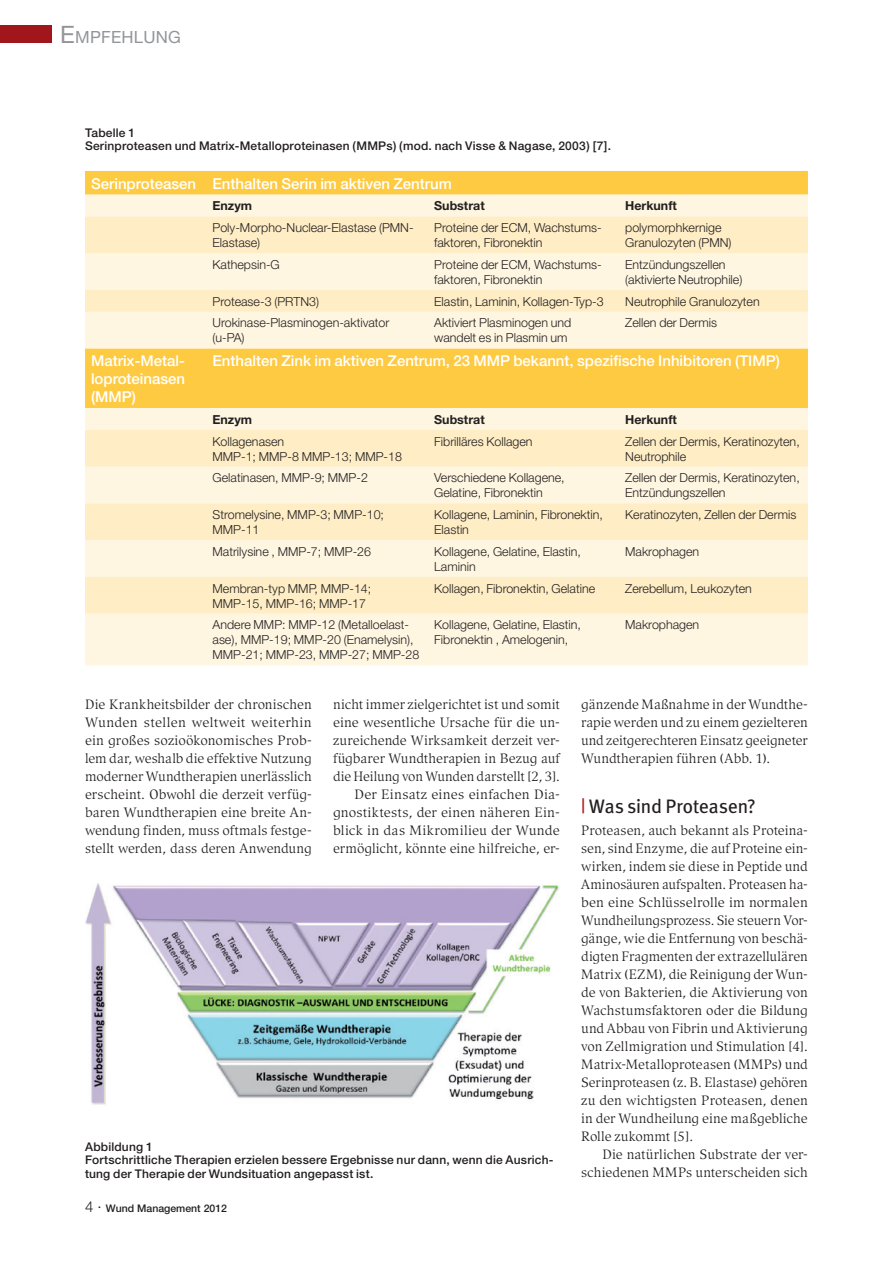
<style>
.page{position:relative;width:893px;height:1263px;background:#fff}
.page>*{position:absolute;margin:0;border:0;box-sizing:border-box;transform-origin:0 0}
.t1{font:19.5px "Meta Plus";letter-spacing:-.005em;color:#231f20}
.t2{font:16.8px "Helvetica Neue";letter-spacing:.015em;color:#939598}
.t3{font:500 15px/18px "Helvetica Neue";color:#fff;text-align:justify}
.t4{font:13.5px/18px "Compatil Exquisit LT";letter-spacing:-.005em;color:#231f20;text-align:justify}
.t5{font:300 12.45px/15px "Helvetica Neue";color:#231f20}
.t6{font:700 12.45px "Helvetica Neue";color:#231f20}
.t7{font:500 12px/13.5px "Helvetica Neue";letter-spacing:.015em;color:#231f20}
.t8{font:500 10.5px "Helvetica Neue";color:#231f20}
.s1{font-size:24px}
.s2{font-weight:300;font-size:15px}
.s3{color:#b62024}
</style>
<div class="page">
<div style="left:0;top:26px;width:51px;height:17px;background:#a1161a"></div>
<div style="left:85px;top:171px;width:723px;height:24px;background:#feca42"></div>
<div style="left:85px;top:195px;width:723px;height:470px;background:#fef6e1"></div>
<svg style="left:85px;top:216px;width:723px;height:397px;background:#feebbd"></svg>
<img style="left:85px;top:883px;width:475px;height:222px">
<p class="t2" style="left:60px;top:27px;width:122px"><span class="s1">E</span>MPFEHLUNG</p>
<p class="t7" style="left:85px;top:126px;width:528px">Tabelle 1<br>Serinproteasen und Matrix-Metalloproteinasen (MMPs) (mod. nach Visse &amp; Nagase, 2003) [7].</p>
<p class="t3" style="left:91px;top:174px;width:362px">Serinproteasen Enthalten Serin im aktiven Zentrum</p>
<p class="t6" style="left:213px;top:198px;width:41px">Enzym</p>
<p class="t6" style="left:434px;top:198px;width:52px">Substrat</p>
<p class="t6" style="left:625px;top:198px;width:53px">Herkunft</p>
<p class="t5" style="left:213px;top:220px;width:203px">Poly-Morpho-Nuclear-Elastase (PMN-<br>Elastase)</p>
<p class="t5" style="left:434px;top:220px;width:169px">Proteine der ECM, Wachstums&shy;faktoren, Fibronektin</p>
<p class="t5" style="left:625px;top:220px;width:108px">polymorphkernige<br>Granulozyten (PMN)</p>
<p class="t5" style="left:213px;top:257px;width:69px">Kathepsin-G</p>
<p class="t5" style="left:434px;top:257px;width:169px">Proteine der ECM, Wachstums&shy;faktoren, Fibronektin</p>
<p class="t5" style="left:625px;top:257px;width:119px">Entzündungszellen (aktivierte Neutrophile)</p>
<p class="t5" style="left:213px;top:293px;width:108px">Protease-3 (PRTN3)</p>
<p class="t5" style="left:434px;top:293px;width:171px">Elastin, Laminin, Kollagen-Typ-3</p>
<p class="t5" style="left:625px;top:293px;width:136px">Neutrophile Granulozyten</p>
<p class="t5" style="left:213px;top:315px;width:178px">Urokinase-Plasminogen-aktivator (u-PA)</p>
<p class="t5" style="left:434px;top:315px;width:139px">Aktiviert Plasminogen und wandelt es in Plasmin um</p>
<p class="t5" style="left:625px;top:315px;width:93px">Zellen der Dermis</p>
<p class="t3" style="left:91px;top:352px;width:96px">Matrix-Metal&shy;loproteinasen (MMP)</p>
<p class="t3" style="left:213px;top:352px;width:569px">Enthalten Zink im aktiven Zentrum, 23 MMP bekannt, spezifische Inhibitoren (TIMP)</p>
<p class="t6" style="left:213px;top:412px;width:41px">Enzym</p>
<p class="t6" style="left:434px;top:412px;width:52px">Substrat</p>
<p class="t6" style="left:625px;top:412px;width:53px">Herkunft</p>
<p class="t5" style="left:213px;top:433px;width:191px">Kollagenasen<br>MMP-1; MMP-8 MMP-13; MMP-18</p>
<p class="t5" style="left:434px;top:433px;width:100px">Fibrilläres Kollagen</p>
<p class="t5" style="left:625px;top:433px;width:176px">Zellen der Dermis, Keratinozyten,<br>Neutrophile</p>
<p class="t5" style="left:213px;top:470px;width:157px">Gelatinasen, MMP-9; MMP-2</p>
<p class="t5" style="left:434px;top:470px;width:132px">Verschiedene Kollagene,<br>Gelatine, Fibronektin</p>
<p class="t5" style="left:625px;top:470px;width:176px">Zellen der Dermis, Keratinozyten,<br>Entzündungszellen</p>
<p class="t5" style="left:213px;top:507px;width:173px">Stromelysine, MMP-3; MMP-10;<br>MMP-11</p>
<p class="t5" style="left:434px;top:507px;width:170px">Kollagene, Laminin, Fibronektin,<br>Elastin</p>
<p class="t5" style="left:625px;top:507px;width:173px">Keratinozyten, Zellen der Dermis</p>
<p class="t5" style="left:213px;top:544px;width:160px">Matrilysine , MMP-7; MMP-26</p>
<p class="t5" style="left:434px;top:544px;width:148px">Kollagene, Gelatine, Elastin,<br>Laminin</p>
<p class="t5" style="left:625px;top:544px;width:76px">Makrophagen</p>
<p class="t5" style="left:213px;top:580px;width:160px">Membran-typ MMP, MMP-14;<br>MMP-15, MMP-16; MMP-17</p>
<p class="t5" style="left:434px;top:580px;width:162px">Kollagen, Fibronektin, Gelatine</p>
<p class="t5" style="left:625px;top:580px;width:128px">Zerebellum, Leukozyten</p>
<p class="t5" style="left:213px;top:617px;width:208px">Andere MMP: MMP-12 (Metalloelast&shy;ase), MMP-19; MMP-20 (Enamelysin),<br>MMP-21; MMP-23, MMP-27; MMP-28</p>
<p class="t5" style="left:434px;top:617px;width:148px">Kollagene, Gelatine, Elastin,<br>Fibronektin , Amelogenin,</p>
<p class="t5" style="left:625px;top:617px;width:76px">Makrophagen</p>
<p class="t4" style="left:85px;top:695px;width:228px">Die Krankheitsbilder der chronischen Wunden stellen weltweit weiterhin ein großes sozioökonomisches Prob&shy;lem dar, weshalb die effektive Nutzung moderner Wundtherapien unerlässlich erscheint. Obwohl die derzeit verfüg&shy;baren Wundtherapien eine breite An&shy;wendung finden, muss oftmals festge&shy;stellt werden, dass deren Anwendung</p>
<p class="t4" style="left:333px;top:695px;width:228px;text-align:right">nicht immer zielgerichtet ist und somit eine wesentliche Ursache für die un&shy;zureichende Wirksamkeit derzeit ver&shy;fügbarer Wundtherapien in Bezug auf die Heilung von Wunden darstellt [2, 3].<br>Der Einsatz eines einfachen Dia&shy;gnostiktests, der einen näheren Ein&shy;blick in das Mikromilieu der Wunde ermöglicht, könnte eine hilfreiche, er-</p>
<p class="t7" style="left:85px;top:1140px;width:470px">Abbildung 1<br>Fortschrittliche Therapien erzielen bessere Ergebnisse nur dann, wenn die Ausrich&shy;tung der Therapie der Wundsituation angepasst ist.</p>
<p class="t8" style="left:85px;top:1202px;width:144px"><span class="s2">4 ·</span> Wund Management 2012</p>
<p class="t4" style="left:581px;top:695px;width:228px">gänzende Maßnahme in der Wundthe&shy;rapie werden und zu einem gezielteren und zeitgerechteren Einsatz geeigneter Wundtherapien führen (Abb. 1).</p>
<p class="t1" style="left:581px;top:795px;width:176px"><span class="s3">|</span> Was sind Proteasen?</p>
<p class="t4" style="left:581px;top:821px;width:228px">Proteasen, auch bekannt als Proteina-</p>
<p class="t4" style="left:581px;top:839px;width:228px">sen, sind Enzyme, die auf Proteine ein-</p>
<p class="t4" style="left:581px;top:857px;width:228px">wirken, indem sie diese in Peptide und</p>
<p class="t4" style="left:581px;top:875px;width:228px">Aminosäuren aufspalten. Proteasen ha-</p>
<p class="t4" style="left:581px;top:893px;width:228px">ben eine Schlüsselrolle im normalen</p>
<p class="t4" style="left:581px;top:911px;width:228px">Wundheilungsprozess. Sie steuern Vor-</p>
<p class="t4" style="left:581px;top:929px;width:228px">gänge, wie die Entfernung von beschä-</p>
<p class="t4" style="left:581px;top:947px;width:228px">digten Fragmenten der extrazellulären</p>
<p class="t4" style="left:581px;top:965px;width:228px">Matrix (EZM), die Reinigung der Wun-</p>
<p class="t4" style="left:581px;top:983px;width:228px">de von Bakterien, die Aktivierung von</p>
<p class="t4" style="left:581px;top:1001px;width:228px">Wachstumsfaktoren oder die Bildung</p>
<p class="t4" style="left:581px;top:1019px;width:228px">und Abbau von Fibrin und Aktivierung</p>
<p class="t4" style="left:581px;top:1037px;width:228px">von Zellmigration und Stimulation [4].</p>
<p class="t4" style="left:581px;top:1055px;width:228px">Matrix-Metalloproteasen (MMPs) und</p>
<p class="t4" style="left:581px;top:1073px;width:228px">Serinproteasen (z. B. Elastase) gehören</p>
<p class="t4" style="left:581px;top:1091px;width:228px">zu den wichtigsten Proteasen, denen</p>
<p class="t4" style="left:581px;top:1109px;width:228px">in der Wundheilung eine maßgebliche</p>
<p class="t4" style="left:581px;top:1127px;width:114px">Rolle zukommt [5].</p>
<p class="t4" style="left:602px;top:1145px;width:207px">Die natürlichen Substrate der ver-</p>
<p class="t4" style="left:581px;top:1163px;width:228px">schiedenen MMPs unterscheiden sich</p>
</div>
